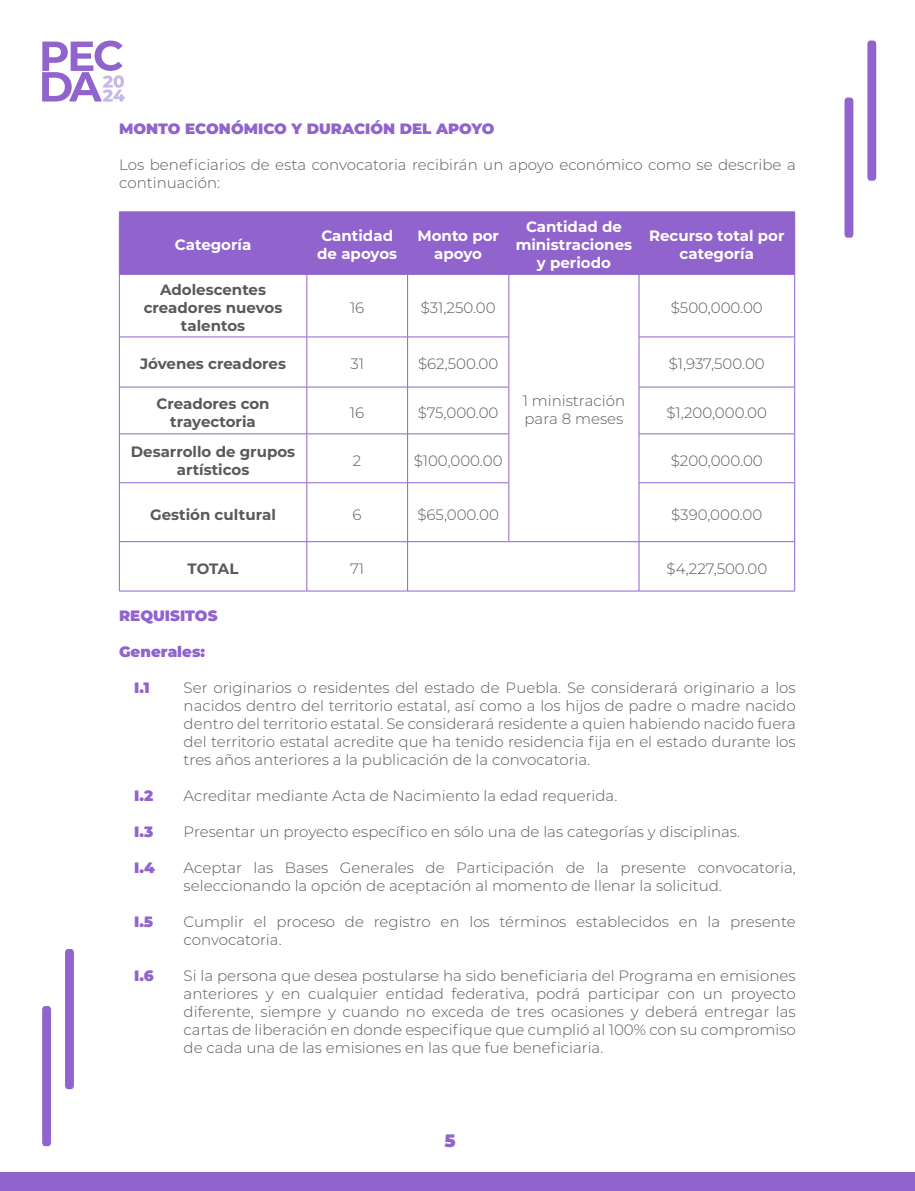
<style>
.page{position:relative;width:915px;height:1191px;background:#fff}
.page>*{position:absolute;margin:0;border:0;box-sizing:border-box;transform-origin:0 0}
.t1{font:900 18px "Montserrat";color:#9064cc}
.t2{font:300 15px/18px "Montserrat";color:#58595b}
.t3{font:700 15px/18px "Montserrat";color:#58595b;text-align:center}
.t4{font:700 15px/18px "Montserrat";color:#fff;text-align:center}
.t5{font:900 15px "Montserrat";color:#9064cc}
</style>
<div class="page">
<div style="left:0;top:1172px;width:914px;height:19px;background:#9064cc"></div>
<svg style="left:867px;top:41px;width:8px;height:140px"></svg>
<svg style="left:844px;top:98px;width:9px;height:140px"></svg>
<svg style="left:65px;top:949px;width:9px;height:140px"></svg>
<svg style="left:42px;top:1006px;width:9px;height:140px"></svg>
<svg style="left:42px;top:41px;width:83px;height:61px"></svg>
<div style="left:120px;top:213px;width:674px;height:61px;background:#9064cc"></div>
<hr style="left:119px;top:212px;width:188px;height:1px;background:#9064cc">
<hr style="left:119px;top:212px;width:1px;height:62px;background:#9064cc">
<hr style="left:307px;top:212px;width:100px;height:1px;background:#9064cc">
<hr style="left:306px;top:212px;width:1px;height:62px;background:#9064cc">
<hr style="left:407px;top:212px;width:101px;height:1px;background:#9064cc">
<hr style="left:407px;top:212px;width:1px;height:62px;background:#9064cc">
<hr style="left:508px;top:212px;width:130px;height:1px;background:#9064cc">
<hr style="left:508px;top:212px;width:1px;height:62px;background:#9064cc">
<hr style="left:638px;top:212px;width:156px;height:1px;background:#9064cc">
<hr style="left:638px;top:212px;width:1px;height:62px;background:#9064cc">
<hr style="left:794px;top:212px;width:1px;height:62px;background:#9064cc">
<hr style="left:119px;top:274px;width:188px;height:1px;background:#9064cc">
<hr style="left:119px;top:274px;width:1px;height:63px;background:#9064cc">
<hr style="left:307px;top:274px;width:100px;height:1px;background:#9064cc">
<hr style="left:306px;top:274px;width:1px;height:63px;background:#9064cc">
<hr style="left:407px;top:274px;width:101px;height:1px;background:#9064cc">
<hr style="left:407px;top:274px;width:1px;height:63px;background:#9064cc">
<hr style="left:508px;top:274px;width:130px;height:1px;background:#9064cc">
<hr style="left:508px;top:274px;width:1px;height:63px;background:#9064cc">
<hr style="left:638px;top:274px;width:156px;height:1px;background:#9064cc">
<hr style="left:638px;top:274px;width:1px;height:63px;background:#9064cc">
<hr style="left:794px;top:274px;width:1px;height:63px;background:#9064cc">
<hr style="left:119px;top:337px;width:188px;height:1px;background:#9064cc">
<hr style="left:119px;top:337px;width:1px;height:50px;background:#9064cc">
<hr style="left:307px;top:337px;width:100px;height:1px;background:#9064cc">
<hr style="left:306px;top:337px;width:1px;height:50px;background:#9064cc">
<hr style="left:407px;top:337px;width:102px;height:1px;background:#9064cc">
<hr style="left:407px;top:337px;width:1px;height:50px;background:#9064cc">
<hr style="left:508px;top:337px;width:1px;height:50px;background:#9064cc">
<hr style="left:638px;top:337px;width:156px;height:1px;background:#9064cc">
<hr style="left:638px;top:337px;width:1px;height:50px;background:#9064cc">
<hr style="left:794px;top:337px;width:1px;height:50px;background:#9064cc">
<hr style="left:119px;top:387px;width:188px;height:1px;background:#9064cc">
<hr style="left:119px;top:387px;width:1px;height:47px;background:#9064cc">
<hr style="left:307px;top:387px;width:100px;height:1px;background:#9064cc">
<hr style="left:306px;top:387px;width:1px;height:47px;background:#9064cc">
<hr style="left:407px;top:387px;width:102px;height:1px;background:#9064cc">
<hr style="left:407px;top:387px;width:1px;height:47px;background:#9064cc">
<hr style="left:508px;top:387px;width:1px;height:47px;background:#9064cc">
<hr style="left:638px;top:387px;width:156px;height:1px;background:#9064cc">
<hr style="left:638px;top:387px;width:1px;height:47px;background:#9064cc">
<hr style="left:794px;top:387px;width:1px;height:47px;background:#9064cc">
<hr style="left:119px;top:433px;width:188px;height:1px;background:#9064cc">
<hr style="left:119px;top:434px;width:1px;height:48px;background:#9064cc">
<hr style="left:307px;top:433px;width:100px;height:1px;background:#9064cc">
<hr style="left:306px;top:434px;width:1px;height:48px;background:#9064cc">
<hr style="left:407px;top:433px;width:102px;height:1px;background:#9064cc">
<hr style="left:407px;top:434px;width:1px;height:48px;background:#9064cc">
<hr style="left:508px;top:434px;width:1px;height:48px;background:#9064cc">
<hr style="left:638px;top:433px;width:156px;height:1px;background:#9064cc">
<hr style="left:638px;top:434px;width:1px;height:48px;background:#9064cc">
<hr style="left:794px;top:434px;width:1px;height:48px;background:#9064cc">
<hr style="left:119px;top:482px;width:188px;height:1px;background:#9064cc">
<hr style="left:119px;top:483px;width:1px;height:58px;background:#9064cc">
<hr style="left:307px;top:482px;width:100px;height:1px;background:#9064cc">
<hr style="left:306px;top:483px;width:1px;height:58px;background:#9064cc">
<hr style="left:407px;top:482px;width:102px;height:1px;background:#9064cc">
<hr style="left:407px;top:483px;width:1px;height:58px;background:#9064cc">
<hr style="left:508px;top:483px;width:1px;height:58px;background:#9064cc">
<hr style="left:638px;top:482px;width:156px;height:1px;background:#9064cc">
<hr style="left:638px;top:483px;width:1px;height:58px;background:#9064cc">
<hr style="left:794px;top:483px;width:1px;height:58px;background:#9064cc">
<hr style="left:119px;top:541px;width:188px;height:1px;background:#9064cc">
<hr style="left:119px;top:542px;width:1px;height:49px;background:#9064cc">
<hr style="left:307px;top:541px;width:100px;height:1px;background:#9064cc">
<hr style="left:306px;top:542px;width:1px;height:49px;background:#9064cc">
<hr style="left:407px;top:541px;width:101px;height:1px;background:#9064cc">
<hr style="left:407px;top:542px;width:1px;height:49px;background:#9064cc">
<hr style="left:508px;top:541px;width:130px;height:1px;background:#9064cc">
<hr style="left:638px;top:541px;width:156px;height:1px;background:#9064cc">
<hr style="left:638px;top:542px;width:1px;height:49px;background:#9064cc">
<hr style="left:794px;top:542px;width:1px;height:49px;background:#9064cc">
<hr style="left:119px;top:591px;width:188px;height:1px;background:#9064cc">
<hr style="left:307px;top:591px;width:100px;height:1px;background:#9064cc">
<hr style="left:407px;top:591px;width:101px;height:1px;background:#9064cc">
<hr style="left:508px;top:591px;width:130px;height:1px;background:#9064cc">
<hr style="left:638px;top:591px;width:156px;height:1px;background:#9064cc">
<p class="t5" style="left:119px;top:117px;width:376px">MONTO ECONÓMICO Y DURACIÓN DEL APOYO</p>
<p class="t2" style="left:119px;top:155px;width:678px">Los beneficiarios de esta convocatoria recibirán un apoyo económico como se describe a continuación:</p>
<p class="t4" style="left:175px;top:235px;width:78px">Categoría</p>
<p class="t4" style="left:317px;top:226px;width:81px;text-align:left">Cantidad de apoyos</p>
<p class="t4" style="left:417px;top:226px;width:83px">Monto por apoyo</p>
<p class="t4" style="left:515px;top:217px;width:118px">Cantidad de ministraciones y periodo</p>
<p class="t4" style="left:649px;top:226px;width:137px">Recurso total por categoría</p>
<p class="t3" style="left:144px;top:280px;width:140px">Adolescentes creadores nuevos talentos</p>
<p class="t2" style="left:350px;top:298px;width:16px">16</p>
<p class="t2" style="left:420px;top:298px;width:76px">$31,250.00</p>
<p class="t2" style="left:670px;top:298px;width:93px">$500,000.00</p>
<p class="t3" style="left:140px;top:354px;width:147px">Jóvenes creadores</p>
<p class="t2" style="left:350px;top:354px;width:15px">31</p>
<p class="t2" style="left:418px;top:354px;width:82px">$62,500.00</p>
<p class="t2" style="left:668px;top:354px;width:97px">$1,937,500.00</p>
<p class="t3" style="left:156px;top:394px;width:115px">Creadores con trayectoria</p>
<p class="t2" style="left:350px;top:403px;width:16px">16</p>
<p class="t2" style="left:417px;top:403px;width:82px">$75,000.00</p>
<p class="t2" style="left:666px;top:403px;width:102px">$1,200,000.00</p>
<p class="t3" style="left:131px;top:441px;width:166px">Desarrollo de grupos artísticos</p>
<p class="t2" style="left:353px;top:451px;width:10px">2</p>
<p class="t2" style="left:413px;top:451px;width:90px">$100,000.00</p>
<p class="t2" style="left:670px;top:451px;width:93px">$200,000.00</p>
<p class="t3" style="left:150px;top:504px;width:127px">Gestión cultural</p>
<p class="t2" style="left:352px;top:505px;width:11px">6</p>
<p class="t2" style="left:417px;top:505px;width:83px">$65,000.00</p>
<p class="t2" style="left:671px;top:505px;width:92px">$390,000.00</p>
<p class="t2" style="left:522px;top:391px;width:104px">1 ministración para 8 meses</p>
<p class="t3" style="left:187px;top:558px;width:52px">TOTAL</p>
<p class="t2" style="left:350px;top:559px;width:16px">71</p>
<p class="t2" style="left:666px;top:559px;width:102px">$4,227,500.00</p>
<p class="t5" style="left:119px;top:604px;width:100px">REQUISITOS</p>
<p class="t5" style="left:119px;top:640px;width:87px">Generales:</p>
<p class="t5" style="left:134px;top:676px;width:17px">I.1</p>
<p class="t2" style="left:183px;top:678px;width:613px;text-align:justify">Ser originarios o residentes del estado de Puebla. Se considerará originario a los nacidos dentro del territorio estatal, así como a los hijos de padre o madre nacido dentro del territorio estatal. Se considerará residente a quien habiendo nacido fuera del territorio estatal acredite que ha tenido residencia fija en el estado durante los tres años anteriores a la publicación de la convocatoria.</p>
<p class="t5" style="left:134px;top:784px;width:21px">I.2</p>
<p class="t2" style="left:183px;top:786px;width:435px">Acreditar mediante Acta de Nacimiento la edad requerida.</p>
<p class="t5" style="left:134px;top:820px;width:21px">I.3</p>
<p class="t2" style="left:183px;top:822px;width:557px">Presentar un proyecto específico en sólo una de las categorías y disciplinas.</p>
<p class="t5" style="left:134px;top:856px;width:22px">I.4</p>
<p class="t2" style="left:183px;top:858px;width:613px">Aceptar las Bases Generales de Participación de la presente convocatoria, seleccionando la opción de aceptación al momento de llenar la solicitud.</p>
<p class="t5" style="left:134px;top:910px;width:21px">I.5</p>
<p class="t2" style="left:183px;top:912px;width:613px">Cumplir el proceso de registro en los términos establecidos en la presente convocatoria.</p>
<p class="t5" style="left:134px;top:964px;width:21px">I.6</p>
<p class="t2" style="left:183px;top:966px;width:613px;text-align:justify">Si la persona que desea postularse ha sido beneficiaria del Programa en emisiones anteriores y en cualquier entidad federativa, podrá participar con un proyecto diferente, siempre y cuando no exceda de tres ocasiones y deberá entregar las cartas de liberación en donde especifique que cumplió al 100% con su compromiso de cada una de las emisiones en las que fue beneficiaria.</p>
<p class="t1" style="left:444px;top:1127px;width:13px">5</p>
</div>
